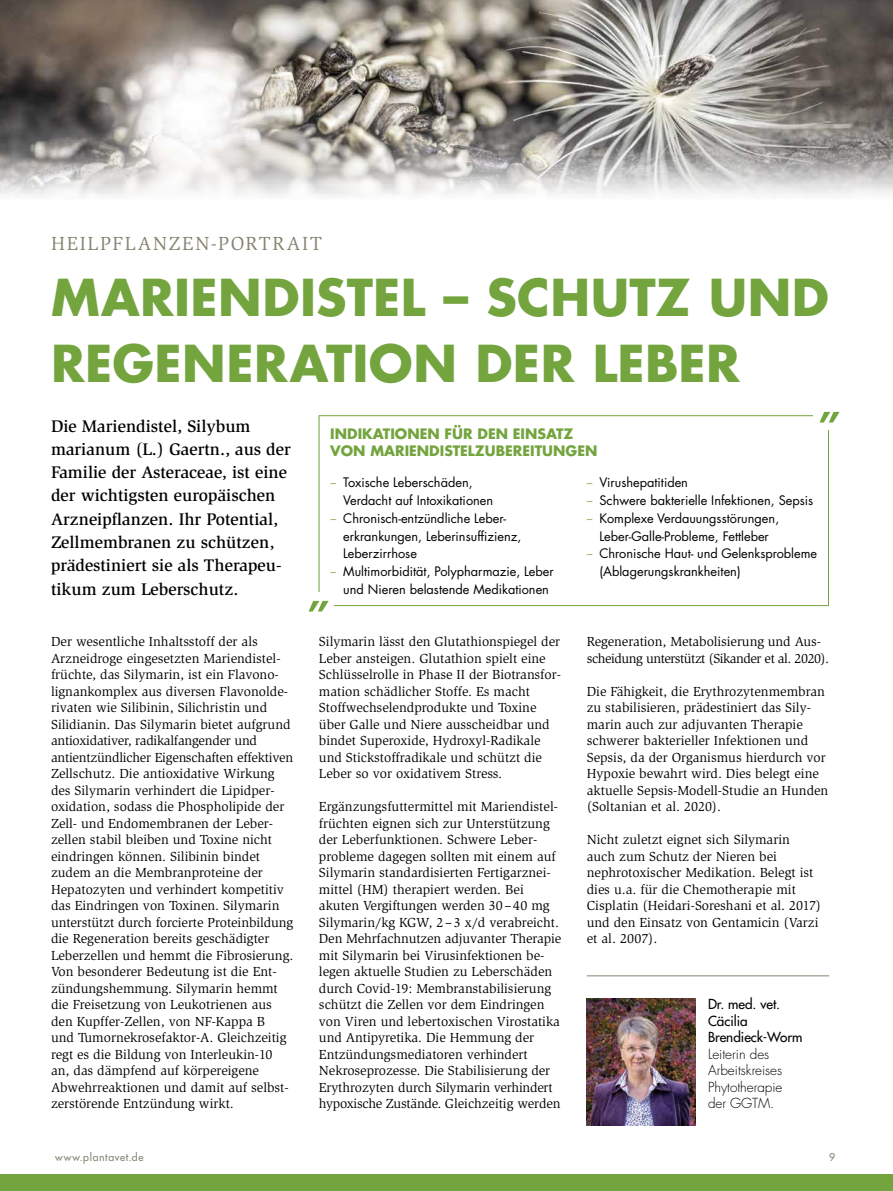
<style>
.page{position:relative;width:893px;height:1191px;background:#fff}
.page>*{position:absolute;margin:0;border:0;box-sizing:border-box;transform-origin:0 0}
.t1{font:700 49.5px/66px "Futura LT Pro";letter-spacing:.01em;color:#73a43e}
.t2{font:19.5px "Slimbach Std";letter-spacing:.09em;color:#868371}
.t3{font:500 17.25px/23.2px "Slimbach Std";color:#000}
.t4{font:700 14.1px/17.9px "Futura LT Pro";color:#73a43e}
.t5{font:13.5px/16.5px "Slimbach Std";color:#000}
.t6{font:13.5px/16.5px "Slimbach Std";letter-spacing:-.035em;color:#000}
.t7{font:300 13.5px/16.5px "Futura LT Pro";color:#000}
.t8{font:500 13.5px/16.5px "Futura LT Pro";color:#000}
.t9{font:12.75px/17.9px "Futura LT Pro";color:#000}
.t10{font:500 10.5px "Futura LT Pro";letter-spacing:.06em;color:#868371}
.s1{font-family:"Slimbach Std";color:#73a43e}
</style>
<div class="page">
<hr style="left:587px;top:975px;width:242px;height:1px;background:#868371">
<img style="left:587px;top:998px;width:108px;height:127px">
<div style="left:319px;top:415px;width:510px;height:191px;border:1px solid #73a43e"></div>
<div style="left:304px;top:592px;width:29px;height:27px;background:#fff"></div>
<svg style="left:309px;top:601px;width:20px;height:10px"></svg>
<div style="left:813px;top:402px;width:30px;height:27px;background:#fff"></div>
<svg style="left:819px;top:412px;width:21px;height:10px"></svg>
<img style="left:0;top:0;width:893px;height:196px">
<div style="left:0;top:1173px;width:893px;height:18px;background:#73a43e"></div>
<h2 class="t2" style="left:51px;top:232px;width:272px">HEILPFLANZEN-PORTRAIT</h2>
<h1 class="t1" style="left:51px;top:263px;width:780px">MARIENDISTEL – SCHUTZ UND<br>REGENERATION DER LEBER</h1>
<p class="t3" style="left:51px;top:414px;width:241px">Die Mariendistel, Silybum marianum (L.) Gaertn., aus der<br>Familie der Asteraceae, ist eine der wichtigsten europäischen<br>Arzneipflanzen. Ihr Potential,<br>Zellmembranen zu schützen, prädestiniert sie als Therapeu&shy;tikum zum Leberschutz.</p>
<p class="t4" style="left:330px;top:424px;width:269px">INDIKATIONEN FÜR DEN EINSATZ<br>VON MARIENDISTELZUBEREITUNGEN</p>
<p class="t9" style="left:343px;top:473px;width:151px;text-indent:-13px"><span class="s1">–</span> Toxische Leberschäden,<br>Verdacht auf Intoxikationen</p>
<p class="t9" style="left:343px;top:509px;width:180px;text-indent:-13px"><span class="s1">–</span> Chronisch-entzündliche Leber&shy;erkrankungen, Leberinsuffizienz,<br>Leberzirrhose</p>
<p class="t9" style="left:343px;top:562px;width:212px;text-indent:-13px"><span class="s1">–</span> Multimorbidität, Polypharmazie, Leber und Nieren belastende Medikationen</p>
<p class="t9" style="left:586px;top:473px;width:103px"><span class="s1">–</span> Virushepatitiden</p>
<p class="t9" style="left:586px;top:491px;width:228px"><span class="s1">–</span> Schwere bakterielle Infektionen, Sepsis</p>
<p class="t9" style="left:586px;top:509px;width:194px;text-align:center"><span class="s1">–</span> Komplexe Verdauungsstörungen,<br>Leber-Galle-Probleme, Fettleber</p>
<p class="t9" style="left:599px;top:544px;width:219px;text-indent:-13px"><span class="s1">–</span> Chronische Haut- und Gelenksprobleme (Ablagerungskrankheiten)</p>
<p class="t5" style="left:51px;top:633px;width:244px">Der wesentliche Inhaltsstoff der als Arzneidroge eingesetzten Mariendistel&shy;früchte, das Silymarin, ist ein Flavono&shy;lignankomplex aus diversen Flavonolde&shy;rivaten wie Silibinin, Silichristin und Silidianin. Das Silymarin bietet aufgrund antioxidativer, radikalfangender und antientzündlicher Eigenschaften effektiven Zellschutz. Die antioxidative Wirkung des Silymarin verhindert die Lipidper&shy;oxidation, sodass die Phospholipide der Zell- und Endomembranen der Leber&shy;zellen stabil bleiben und Toxine nicht eindringen können. Silibinin bindet zudem an die Membranproteine der Hepatozyten und verhindert kompetitiv das Eindringen von Toxinen. Silymarin unterstützt durch forcierte Proteinbildung die Regeneration bereits geschädigter Leberzellen und hemmt die Fibrosierung.<br>Von besonderer Bedeutung ist die Ent&shy;zündungshemmung. Silymarin hemmt die Freisetzung von Leukotrienen aus den Kupffer-Zellen, von NF-Kappa B<br>und Tumornekrosefaktor-A. Gleichzeitig regt es die Bildung von Interleukin-10 an, das dämpfend auf körpereigene Abwehrreaktionen und damit auf selbst&shy;zerstörende Entzündung wirkt.</p>
<p class="t5" style="left:319px;top:633px;width:244px">Silymarin lässt den Glutathionspiegel der Leber ansteigen. Glutathion spielt eine Schlüsselrolle in Phase II der Biotransfor&shy;mation schädlicher Stoffe. Es macht Stoffwechselendprodukte und Toxine über Galle und Niere ausscheidbar und bindet Superoxide, Hydroxyl-Radikale und Stickstoffradikale und schützt die Leber so vor oxidativem Stress.</p>
<p class="t5" style="left:319px;top:798px;width:244px">Ergänzungsfuttermittel mit Mariendistel&shy;früchten eignen sich zur Unterstützung der Leberfunktionen. Schwere Leber&shy;probleme dagegen sollten mit einem auf Silymarin standardisierten Fertigarznei&shy;mittel (HM) therapiert werden. Bei akuten Vergiftungen werden 30–40 mg Silymarin/kg KGW, 2–3 x/d verabreicht.<br>Den Mehrfachnutzen adjuvanter Therapie mit Silymarin bei Virusinfektionen be&shy;legen aktuelle Studien zu Leberschäden durch Covid-19: Membranstabilisierung schützt die Zellen vor dem Eindringen von Viren und lebertoxischen Virostatika und Antipyretika. Die Hemmung der Entzündungsmediatoren verhindert Nekroseprozesse. Die Stabilisierung der Erythrozyten durch Silymarin verhindert hypoxische Zustände. Gleichzeitig werden</p>
<p class="t6" style="left:587px;top:633px;width:244px">Regeneration, Metabolisierung und Aus&shy;scheidung unterstützt (Sikander et al. 2020).</p>
<p class="t5" style="left:587px;top:683px;width:243px">Die Fähigkeit, die Erythrozytenmembran zu stabilisieren, prädestiniert das Sily&shy;marin auch zur adjuvanten Therapie schwerer bakterieller Infektionen und Sepsis, da der Organismus hierdurch vor Hypoxie bewahrt wird. Dies belegt eine aktuelle Sepsis-Modell-Studie an Hunden (Soltanian et al. 2020).</p>
<p class="t5" style="left:587px;top:831px;width:236px">Nicht zuletzt eignet sich Silymarin auch zum Schutz der Nieren bei nephrotoxischer Medikation. Belegt ist dies u.a. für die Chemotherapie mit Cisplatin (Heidari-Soreshani et al. 2017) und den Einsatz von Gentamicin (Varzi et al. 2007).</p>
<p class="t8" style="left:708px;top:995px;width:96px">Dr. med. vet.<br>Cäcilia<br>Brendieck-Worm</p>
<p class="t7" style="left:708px;top:1045px;width:76px">Leiterin des<br>Arbeitskreises<br>Phytotherapie der GGTM.</p>
<p class="t10" style="left:55px;top:1149px;width:90px">www.plantavet.de</p>
<p class="t10" style="left:829px;top:1149px;width:8px">9</p>
</div>
